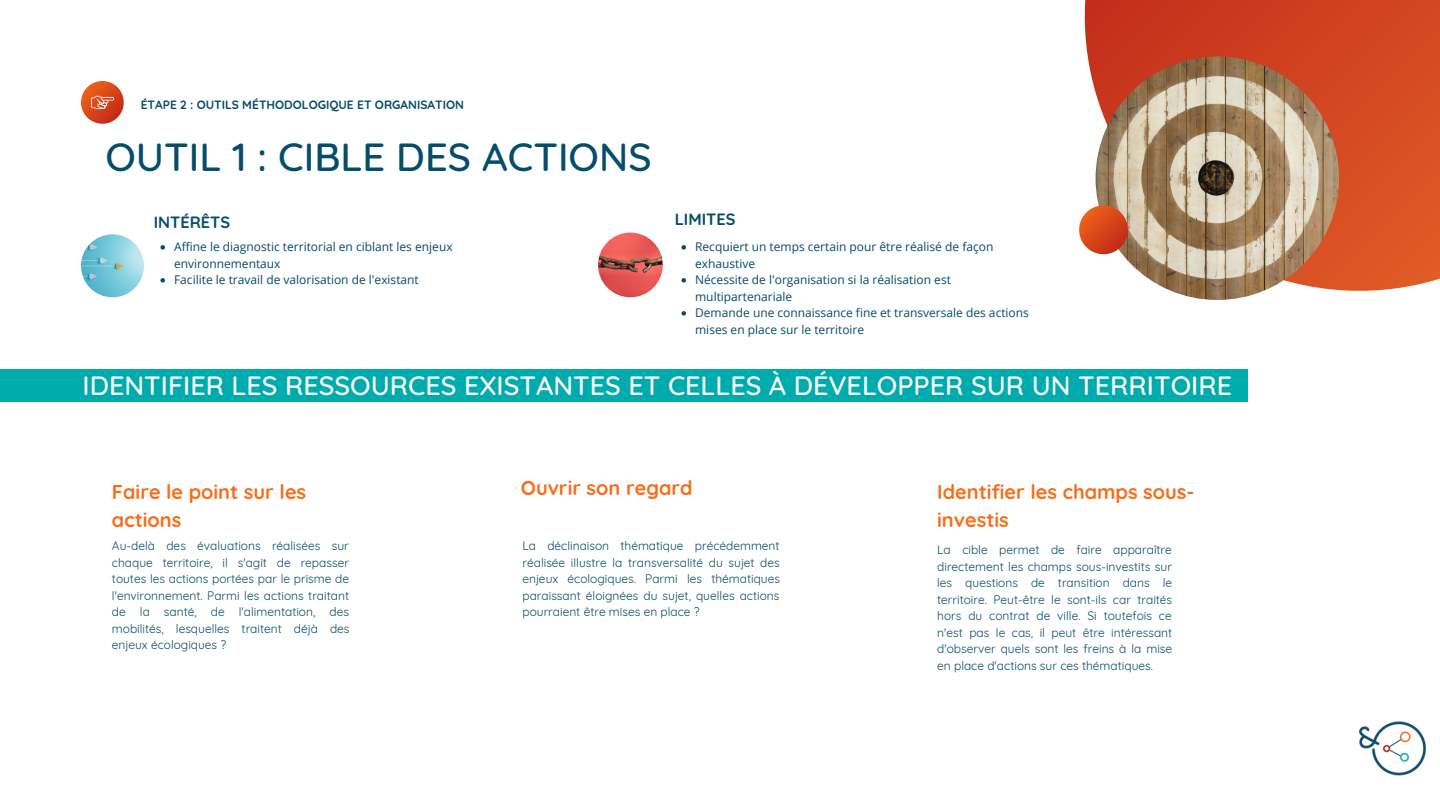
<style>
.page{position:relative;width:1440px;height:810px;background:#fff}
.page>*{position:absolute;margin:0;border:0;box-sizing:border-box;transform-origin:0 0}
.t1{font:500 40px "Quicksand";color:#064c6b}
.t2{font:500 27px "Quicksand";color:#fff}
.t3{font:700 20px/27.8px "Quicksand";color:#f66e1a}
.t4{font:700 16.3px "Quicksand";color:#064c6b}
.t5{font:12px/16.5px "Quicksand";color:#064c6b;text-align:justify}
.t6{font:12px/16.5px "Open Sans";color:#064c6b}
.t7{font:700 12px "Quicksand";color:#064c6b}
</style>
<div class="page">
<svg style="left:1085px;top:0;width:355px;height:291px"></svg>
<img style="left:1096px;top:57px;width:243px;height:243px;border-radius:50%">
<svg style="left:1079px;top:205px;width:49px;height:49px"></svg>
<img style="left:1359px;top:721px;width:67px;height:55px">
<svg style="left:81px;top:81px;width:43px;height:43px"></svg>
<img style="left:81px;top:234px;width:63px;height:63px;border-radius:50%">
<img style="left:598px;top:233px;width:65px;height:64px;border-radius:50%">
<div style="left:327px;top:369px;width:921px;height:32px;background:#00abad"></div>
<div style="left:0;top:369px;width:921px;height:32px;background:#00abad"></div>
<svg style="left:160px;top:245px;width:5px;height:5px"></svg>
<svg style="left:160px;top:278px;width:5px;height:5px"></svg>
<svg style="left:682px;top:245px;width:4px;height:5px"></svg>
<svg style="left:682px;top:278px;width:4px;height:5px"></svg>
<svg style="left:682px;top:311px;width:4px;height:5px"></svg>
<p class="t7" style="left:141px;top:97px;width:325px">ÉTAPE 2 : OUTILS MÉTHODOLOGIQUE ET ORGANISATION</p>
<p class="t1" style="left:105px;top:131px;width:548px">OUTIL 1 : CIBLE DES ACTIONS</p>
<p class="t4" style="left:154px;top:212px;width:78px">INTÉRÊTS</p>
<p class="t6" style="left:174px;top:238px;width:280px">Affine le diagnostic territorial en ciblant les enjeux environnementaux</p>
<p class="t6" style="left:174px;top:271px;width:246px">Facilite le travail de valorisation de l'existant</p>
<p class="t4" style="left:675px;top:208px;width:62px">LIMITES</p>
<p class="t6" style="left:695px;top:238px;width:300px">Recquiert un temps certain pour être réalisé de façon exhaustive</p>
<p class="t6" style="left:695px;top:271px;width:257px">Nécessite de l'organisation si la réalisation est multipartenariale</p>
<p class="t6" style="left:695px;top:304px;width:335px">Demande une connaissance fine et transversale des actions mises en place sur le territoire</p>
<p class="t2" style="left:83px;top:368px;width:1151px">IDENTIFIER LES RESSOURCES EXISTANTES ET CELLES À DÉVELOPPER SUR UN TERRITOIRE</p>
<p class="t3" style="left:112px;top:478px;width:196px">Faire le point sur les actions</p>
<p class="t3" style="left:521px;top:473px;width:173px">Ouvrir son regard</p>
<p class="t3" style="left:937px;top:478px;width:259px">Identifier les champs sous&shy;investis</p>
<p class="t5" style="left:112px;top:538px;width:239px">Au-delà des évaluations réalisées sur chaque territoire, il s'agit de repasser toutes les actions portées par le prisme de l'environnement. Parmi les actions traitant de la santé, de l'alimentation, des mobilités, lesquelles traitent déjà des enjeux écologiques ?</p>
<p class="t5" style="left:522px;top:538px;width:259px">La déclinaison thématique précédemment réalisée illustre la transversalité du sujet des enjeux écologiques. Parmi les thématiques paraissant éloignées du sujet, quelles actions pourraient être mises en place ?</p>
<p class="t5" style="left:937px;top:542px;width:237px">La cible permet de faire apparaître directement les champs sous-investits sur les questions de transition dans le territoire. Peut-être le sont-ils car traités hors du contrat de ville. Si toutefois ce n'est pas le cas, il peut être intéressant d'observer quels sont les freins à la mise en place d'actions sur ces thématiques.</p>
</div>
